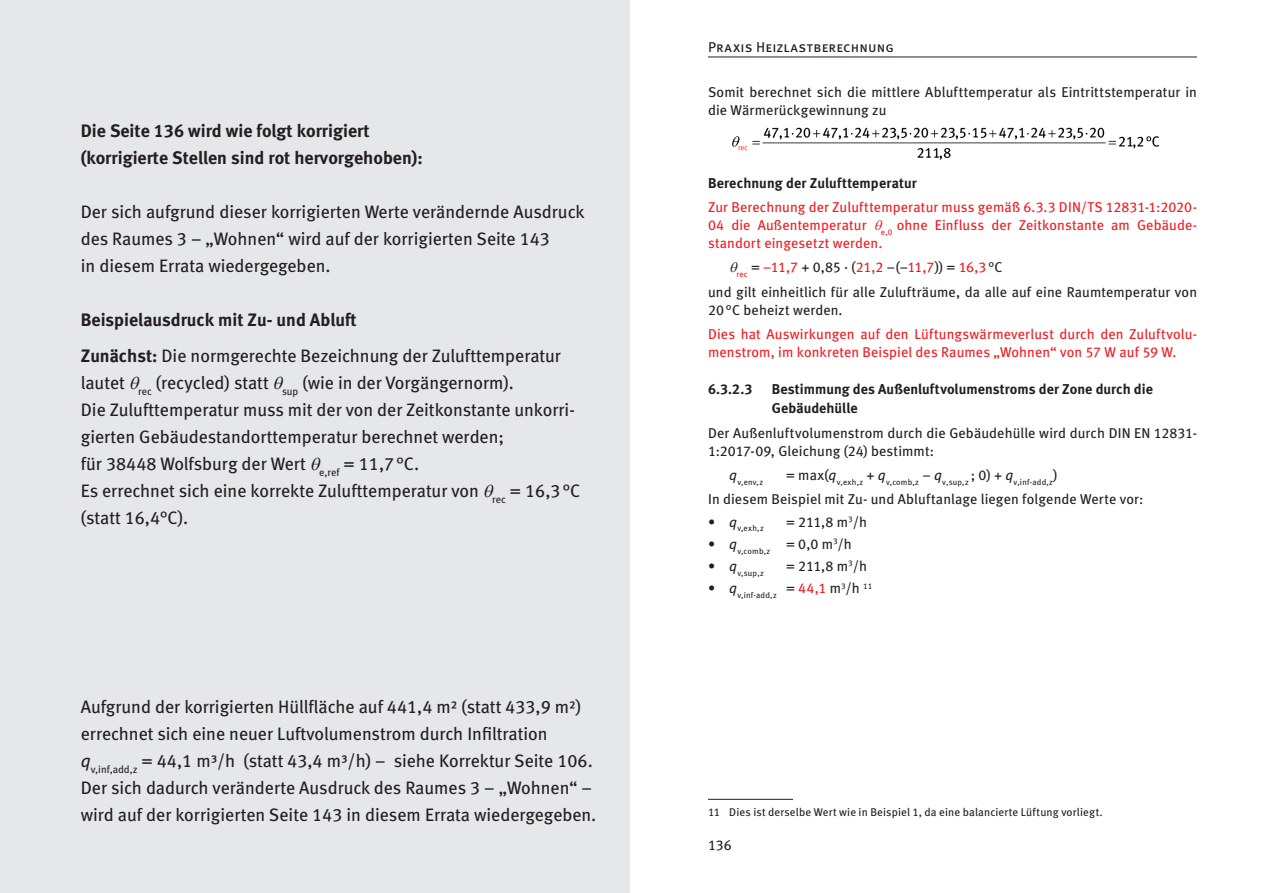
<style>
.page{position:relative;width:1263px;height:893px;background:#fff}
.page>*{position:absolute;margin:0;border:0;box-sizing:border-box;transform-origin:0 0}
.t1{font:18px/27px "Meta Book LF";color:#231f20}
.t2{font:18px/27px "Meta Bold LF";color:#231f20}
.t3{font:14.25px/18px "Meta Book LF";letter-spacing:.01em;color:#231f20}
.t4{font:14.25px/18px "Meta Book LF";letter-spacing:.01em;color:#ee1d23;text-align:justify}
.t5{font:14.25px/19.5px "Meta Bold LF";letter-spacing:.005em;color:#231f20}
.t6{font:14.25px "Meta Book LF Caps";letter-spacing:.015em;color:#231f20}
.t7{font:11.25px "Meta Book LF";letter-spacing:.015em;color:#231f20}
.t8{font:8.25px "Meta Book LF";letter-spacing:.025em;color:#231f20}
.s1{font-family:"Meta Bold LF"}
.s2{font-style:italic}
.s3{color:#ee1d23}
</style>
<div class="page">
<hr style="left:708px;top:57px;width:489px;height:1px;background:#231f20">
<img style="left:732px;top:127px;width:428px;height:33px">
<hr style="left:708px;top:799px;width:85px;height:1px;background:#231f20">
<div style="left:0;top:0;width:629px;height:893px;background:#e6e7e9"></div>
<p class="t2" style="left:81px;top:117px;width:343px">Die Seite 136 wird wie folgt korrigiert (korrigierte Stellen sind rot hervorgehoben):</p>
<p class="t1" style="left:81px;top:198px;width:505px">Der sich aufgrund dieser korrigierten Werte verändernde Ausdruck des Raumes 3 – „Wohnen“ wird auf der korrigierten Seite 143<br>in diesem Errata wiedergegeben.</p>
<p class="t2" style="left:81px;top:306px;width:277px">Beispielausdruck mit Zu- und Abluft</p>
<p class="t1" style="left:81px;top:342px;width:501px"><span class="s1">Zunächst:</span> Die normgerechte Bezeichnung der Zulufttemperatur lautet <sub>rec</sub> (recycled) statt <sub>sup</sub> (wie in der Vorgängernorm).<br>Die Zulufttemperatur muss mit der von der Zeitkonstante unkorri&shy;gierten Gebäudestandorttemperatur berechnet werden;<br>für 38448 Wolfsburg der Wert <sub>e,ref</sub> = 11,7°C.<br>Es errechnet sich eine korrekte Zulufttemperatur von <sub>rec</sub> = 16,3°C (statt 16,4°C).</p>
<p class="t1" style="left:81px;top:693px;width:517px">Aufgrund der korrigierten Hüllfläche auf 441,4 m² (statt 433,9 m²) errechnet sich eine neuer Luftvolumenstrom durch Infiltration <span class="s2">q</span><sub>v,inf,add,z</sub> = 44,1 m³/h (statt 43,4 m³/h) – siehe Korrektur Seite 106.<br>Der sich dadurch veränderte Ausdruck des Raumes 3 – „Wohnen“ – wird auf der korrigierten Seite 143 in diesem Errata wiedergegeben.</p>
<p class="t6" style="left:708px;top:39px;width:187px">Praxis Heizlastberechnung</p>
<p class="t3" style="left:708px;top:82px;width:490px">Somit berechnet sich die mittlere Ablufttemperatur als Eintrittstemperatur in die Wärmerückgewinnung zu</p>
<p class="t5" style="left:708px;top:173px;width:210px">Berechnung der Zulufttemperatur</p>
<p class="t4" style="left:708px;top:198px;width:491px">Zur Berechnung der Zulufttemperatur muss gemäß 6.3.3 DIN/TS 12831-1:2020- 04 die Außentemperatur <sub>e,0</sub> ohne Einfluss der Zeitkonstante am Gebäude&shy;standort eingesetzt werden.</p>
<p class="t3" style="left:708px;top:255px;width:491px;line-height:24.5px;text-indent:28px"><sub>rec</sub> = <span class="s3">–11,7</span> + 0,85 ⋅ (<span class="s3">21,2</span> –(–<span class="s3">11,7</span>)) = <span class="s3">16,3</span>°C<br>und gilt einheitlich für alle Zulufträume, da alle auf eine Raumtemperatur von</p>
<p class="t3" style="left:708px;top:300px;width:136px">20°C beheizt werden.</p>
<p class="t4" style="left:708px;top:325px;width:490px">Dies hat Auswirkungen auf den Lüftungswärmeverlust durch den Zuluftvolu&shy;menstrom, im konkreten Beispiel des Raumes „Wohnen“ von 57 W auf 59 W.</p>
<p class="t5" style="left:708px;top:379px;width:46px">6.3.2.3</p>
<p class="t5" style="left:772px;top:379px;width:382px">Bestimmung des Außenluftvolumenstroms der Zone durch die<br>Gebäudehülle</p>
<p class="t3" style="left:708px;top:423px;width:490px">Der Außenluftvolumenstrom durch die Gebäudehülle wird durch DIN EN 12831-<br>1:2017-09, Gleichung (24) bestimmt:</p>
<p class="t8" style="left:729px;top:477px;width:35px"><sup>q</sup>v,env,z</p>
<p class="t8" style="left:786px;top:477px;width:273px"><sup>=</sup> <sup>max(</sup><sup>q</sup>v,exh,z <sup>+</sup> <sup>q</sup>v,comb,z <sup>−</sup> <sup>q</sup>v,sup,z <sup>;</sup> <sup>0)</sup> <sup>+</sup> <sup>q</sup>v,inf-add,z<sup>)</sup></p>
<p class="t3" style="left:708px;top:490px;width:437px">In diesem Beispiel mit Zu- und Abluftanlage liegen folgende Werte vor:</p>
<p class="t8" style="left:708px;top:523px;width:57px"><sup>•</sup> <sup>q</sup>v,exh,z</p>
<p class="t3" style="left:786px;top:512px;width:82px">= 211,8 m<sup>3</sup>/h</p>
<p class="t8" style="left:708px;top:545px;width:145px"><sup>•</sup> <sup>q</sup>v,comb,z <sup>=</sup> <sup>0,0</sup> <sup>m</sup>3<sup>/h</sup></p>
<p class="t8" style="left:708px;top:568px;width:57px"><sup>•</sup> <sup>q</sup>v,sup,z</p>
<p class="t3" style="left:786px;top:557px;width:82px">= 211,8 m<sup>3</sup>/h</p>
<p class="t8" style="left:708px;top:590px;width:166px"><sup>•</sup> <sup>q</sup>v,inf-add,z <sup>=</sup> <sup>44,1</sup> <sup>m</sup>3<sup>/h</sup> 11</p>
<p class="t7" style="left:708px;top:805px;width:396px">11 Dies ist derselbe Wert wie in Beispiel 1, da eine balancierte Lüftung vorliegt.</p>
<p class="t3" style="left:708px;top:836px;width:25px">136</p>
</div>
